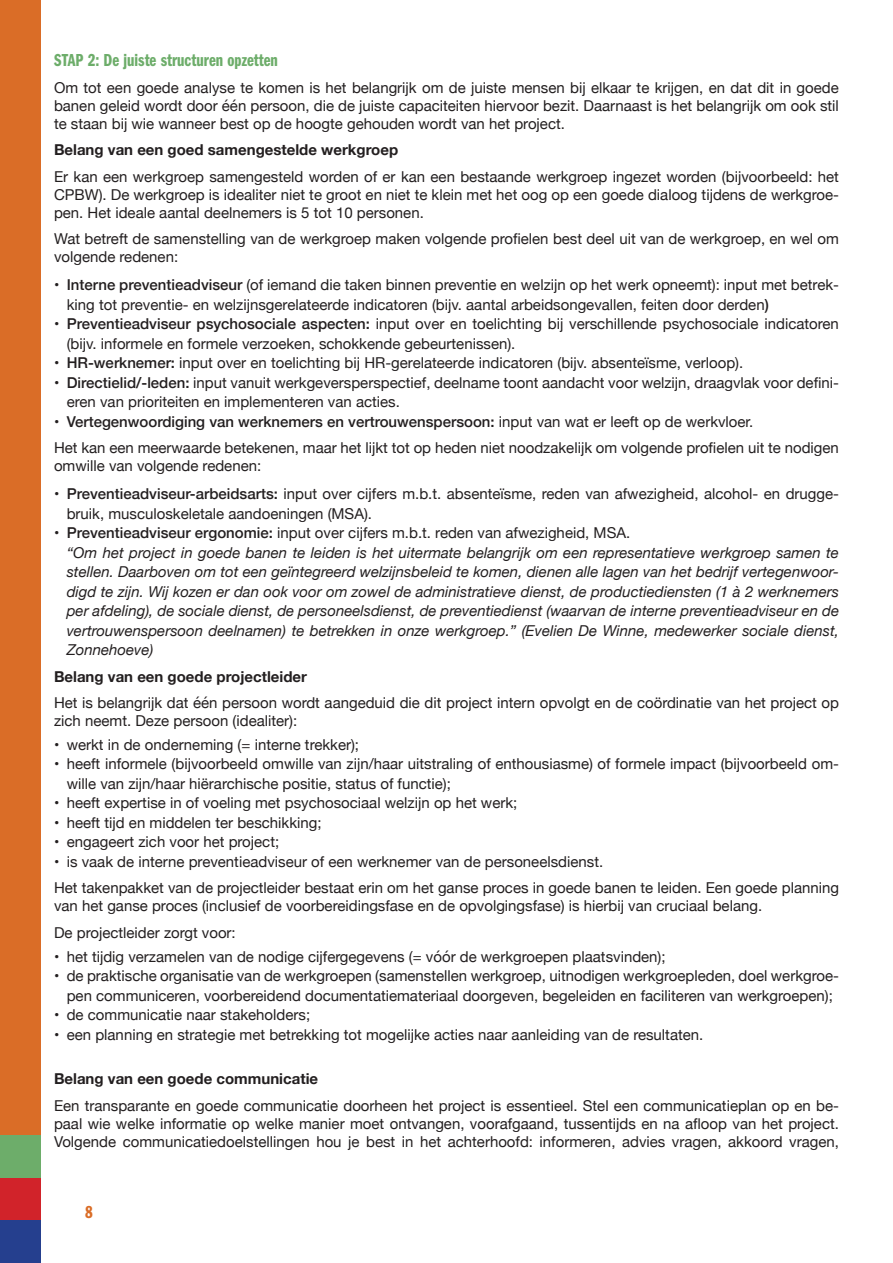
<style>
.page{position:relative;width:893px;height:1263px;background:#fff}
.page>*{position:absolute;margin:0;border:0;box-sizing:border-box;transform-origin:0 0}
.Titel_3{font:18px "Franklin Gothic URW Com Dem";color:#6dad6a}
.t1{font:18px "Franklin Gothic URW Com Dem";color:#da6d27}
.Bullet{font:15px/19.5px "Helvetica Neue";color:#231f20}
.Texte{font:15px/18px "Helvetica Neue";color:#231f20}
.Bullet-2{font:italic 15px/19.5px "Helvetica Neue";color:#231f20;text-align:justify}
.Texte-2{font:700 15px "Helvetica Neue";color:#231f20}
.Bullet-3{font:500 15px "Helvetica Neue";color:#231f20}
.s1{font-weight:500}
.s2{font-weight:400}
</style>
<div class="page">
<div style="left:0;top:0;width:40px;height:1263px;background:#da6d27"></div>
<div style="left:0;top:1135px;width:40px;height:43px;background:#6dad6a"></div>
<div style="left:0;top:1178px;width:40px;height:42px;background:#d1232a"></div>
<div style="left:0;top:1220px;width:40px;height:43px;background:#253f8e"></div>
<p class="Titel_3" style="left:54px;top:47px;width:225px">STAP 2: De juiste structuren opzetten</p>
<p class="Texte" style="left:54px;top:79px;width:786px;text-align:justify">Om tot een goede analyse te komen is het belangrijk om de juiste mensen bij elkaar te krijgen, en dat dit in goede banen geleid wordt door één persoon, die de juiste capaciteiten hiervoor bezit. Daarnaast is het belangrijk om ook stil te staan bij wie wanneer best op de hoogte gehouden wordt van het project.</p>
<p class="Texte-2" style="left:54px;top:138px;width:346px">Belang van een goed samengestelde werkgroep</p>
<p class="Texte" style="left:54px;top:168px;width:786px;text-align:justify">Er kan een werkgroep samengesteld worden of er kan een bestaande werkgroep ingezet worden (bijvoorbeeld: het CPBW). De werkgroep is idealiter niet te groot en niet te klein met het oog op een goede dialoog tijdens de werkgroe&shy;pen. Het ideale aantal deelnemers is 5 tot 10 personen.</p>
<p class="Texte" style="left:54px;top:231px;width:786px">Wat betreft de samenstelling van de werkgroep maken volgende profielen best deel uit van de werkgroep, en wel om volgende redenen:</p>
<p class="Bullet" style="left:67px;top:276px;width:774px;text-indent:-13px">• <span class="s1">Interne preventieadviseur</span> (of iemand die taken binnen preventie en welzijn op het werk opneemt): input met betrek&shy;king tot preventie- en welzijnsgerelateerde indicatoren (bijv. aantal arbeidsongevallen, feiten door derden<span class="s1">)</span></p>
<p class="Bullet" style="left:67px;top:315px;width:774px;text-indent:-13px">• <span class="s1">Preventieadviseur psychosociale aspecten:</span> input over en toelichting bij verschillende psychosociale indicatoren (bijv. informele en formele verzoeken, schokkende gebeurtenissen).</p>
<p class="Bullet" style="left:54px;top:354px;width:691px">• <span class="s1">HR-werknemer:</span> input over en toelichting bij HR-gerelateerde indicatoren (bijv. absenteïsme, verloop).</p>
<p class="Bullet" style="left:67px;top:373px;width:774px;text-indent:-13px">• <span class="s1">Directielid/-leden:</span> input vanuit werkgeversperspectief, deelname toont aandacht voor welzijn, draagvlak voor defini&shy;ëren van prioriteiten en implementeren van acties.</p>
<p class="Bullet-3" style="left:54px;top:409px;width:701px"><span class="s2">•</span> Vertegenwoordiging van werknemers en vertrouwenspersoon: <span class="s2">input van wat er leeft op de werkvloer.</span></p>
<p class="Texte" style="left:54px;top:440px;width:786px">Het kan een meerwaarde betekenen, maar het lijkt tot op heden niet noodzakelijk om volgende profielen uit te nodigen omwille van volgende redenen:</p>
<p class="Bullet" style="left:67px;top:485px;width:774px;text-indent:-13px">• <span class="s1">Preventieadviseur-arbeidsarts:</span> input over cijfers m.b.t. absenteïsme, reden van afwezigheid, alcohol- en drugge&shy;bruik, musculoskeletale aandoeningen (MSA).</p>
<p class="Bullet" style="left:54px;top:524px;width:578px">• <span class="s1">Preventieadviseur ergonomie:</span> input over cijfers m.b.t. reden van afwezigheid, MSA.</p>
<p class="Bullet-2" style="left:67px;top:543px;width:774px">“Om het project in goede banen te leiden is het uitermate belangrijk om een representatieve werkgroep samen te stellen. Daarboven om tot een geïntegreerd welzijnsbeleid te komen, dienen alle lagen van het bedrijf vertegenwoor&shy;digd te zijn. Wij kozen er dan ook voor om zowel de administratieve dienst, de productiediensten (1 à 2 werknemers per afdeling), de sociale dienst, de personeelsdienst, de preventiedienst (waarvan de interne preventieadviseur en de vertrouwenspersoon deelnamen) te betrekken in onze werkgroep.” (Evelien De Winne, medewerker sociale dienst, Zonnehoeve)</p>
<p class="Texte-2" style="left:54px;top:664px;width:255px">Belang van een goede projectleider</p>
<p class="Texte" style="left:54px;top:695px;width:786px">Het is belangrijk dat één persoon wordt aangeduid die dit project intern opvolgt en de coördinatie van het project op zich neemt. Deze persoon (idealiter):</p>
<p class="Bullet" style="left:54px;top:736px;width:307px">• werkt in de onderneming (= interne trekker);</p>
<p class="Bullet" style="left:67px;top:755px;width:774px;text-indent:-13px">• heeft informele (bijvoorbeeld omwille van zijn/haar uitstraling of enthousiasme) of formele impact (bijvoorbeeld om&shy;wille van zijn/haar hiërarchische positie, status of functie);</p>
<p class="Bullet" style="left:54px;top:794px;width:465px">• heeft expertise in of voeling met psychosociaal welzijn op het werk;</p>
<p class="Bullet" style="left:54px;top:814px;width:269px">• heeft tijd en middelen ter beschikking;</p>
<p class="Bullet" style="left:54px;top:833px;width:227px">• engageert zich voor het project;</p>
<p class="Bullet" style="left:54px;top:853px;width:551px">• is vaak de interne preventieadviseur of een werknemer van de personeelsdienst.</p>
<p class="Texte" style="left:54px;top:880px;width:786px">Het takenpakket van de projectleider bestaat erin om het ganse proces in goede banen te leiden. Een goede planning van het ganse proces (inclusief de voorbereidingsfase en de opvolgingsfase) is hierbij van cruciaal belang.</p>
<p class="Texte" style="left:54px;top:924px;width:183px">De projectleider zorgt voor:</p>
<p class="Bullet" style="left:54px;top:947px;width:613px">• het tijdig verzamelen van de nodige cijfergegevens (= vóór de werkgroepen plaatsvinden);</p>
<p class="Bullet" style="left:54px;top:967px;width:786px;text-align:center">• de praktische organisatie van de werkgroepen (samenstellen werkgroep, uitnodigen werkgroepleden, doel werkgroe&shy;pen communiceren, voorbereidend documentatiemateriaal doorgeven, begeleiden en faciliteren van werkgroepen);</p>
<p class="Bullet" style="left:54px;top:1006px;width:258px">• de communicatie naar stakeholders;</p>
<p class="Bullet" style="left:54px;top:1025px;width:651px">• een planning en strategie met betrekking tot mogelijke acties naar aanleiding van de resultaten.</p>
<p class="Texte-2" style="left:54px;top:1067px;width:266px">Belang van een goede communicatie</p>
<p class="Texte" style="left:54px;top:1097px;width:786px;text-align:justify">Een transparante en goede communicatie doorheen het project is essentieel. Stel een communicatieplan op en be&shy;paal wie welke informatie op welke manier moet ontvangen, voorafgaand, tussentijds en na afloop van het project.<br>Volgende communicatiedoelstellingen hou je best in het achterhoofd: informeren, advies vragen, akkoord vragen,</p>
<p class="t1" style="left:85px;top:1199px;width:9px">8</p>
</div>
